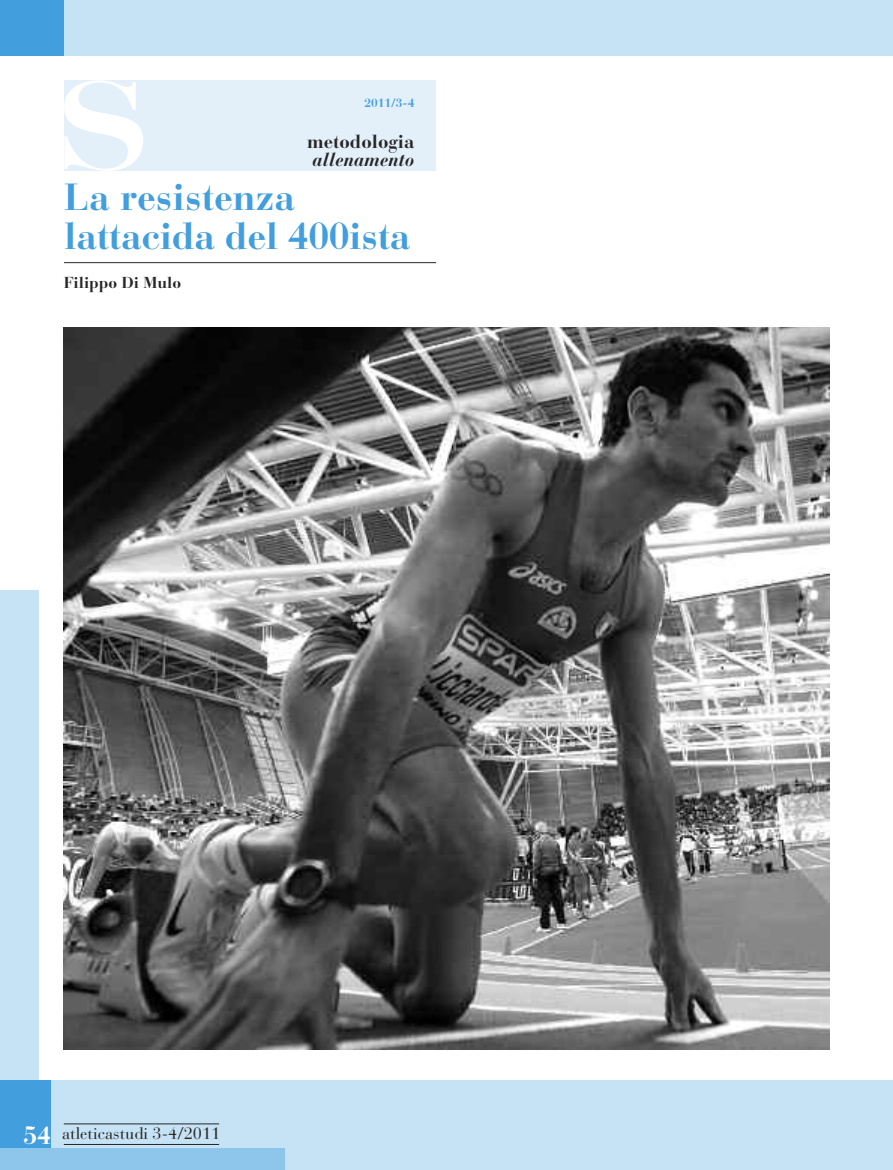
<style>
.page{position:relative;width:893px;height:1170px;background:#fff}
.page>*{position:absolute;margin:0;border:0;box-sizing:border-box;transform-origin:0 0}
.t1{font:700 123px "Bauer Bodoni";color:#fff;scale:1.3 1}
.t2{font:700 37.5px/39px "Bauer Bodoni";letter-spacing:-.01em;color:#429edd}
.t3{font:700 18.75px "Bauer Bodoni";color:#272627}
.t4{font:italic 700 18.75px "Bauer Bodoni";color:#272627}
.t5{font:16.5px "Bauer Bodoni";color:#272627}
.t6{font:700 15.75px "Bauer Bodoni";color:#272627}
.t7{font:700 12px "Bauer Bodoni";color:#429edd}
.s1{font-weight:700;font-size:24.75px;color:#fff}
</style>
<div class="page">
<div style="left:64px;top:80px;width:372px;height:90px;background:#e3f0fa"></div>
<hr style="left:64px;top:262px;width:372px;height:1px;background:#272627">
<div style="left:0;top:591px;width:38px;height:493px;background:#c6e2f5"></div>
<div style="left:0;top:0;width:893px;height:55px;background:#c6e2f5"></div>
<div style="left:0;top:1080px;width:893px;height:89px;background:#c6e2f5"></div>
<div style="left:0;top:0;width:64px;height:55px;background:#429edd"></div>
<div style="left:0;top:1080px;width:51px;height:68px;background:#429edd"></div>
<div style="left:0;top:1148px;width:285px;height:21px;background:#8ec5ea"></div>
<hr style="left:64px;top:1143px;width:155px;height:1px;background:#272627">
<hr style="left:64px;top:1123px;width:155px;height:1px;background:#272627">
<img style="left:64px;top:327px;width:765px;height:722px">
<h1 class="t1" style="left:55px;top:82px;width:77px">S</h1>
<p class="t7" style="left:364px;top:99px;width:51px">2011/3-4</p>
<p class="t3" style="left:307px;top:135px;width:109px">metodologia</p>
<p class="t4" style="left:313px;top:153px;width:103px">allenamento</p>
<p class="t2" style="left:64px;top:182px;width:348px">La resistenza lattacida del 400ista</p>
<p class="t6" style="left:64px;top:277px;width:119px">Filippo Di Mulo</p>
<p class="t5" style="left:24px;top:1127px;width:198px"><span class="s1">54</span> atleticastudi 3-4/2011</p>
</div>
